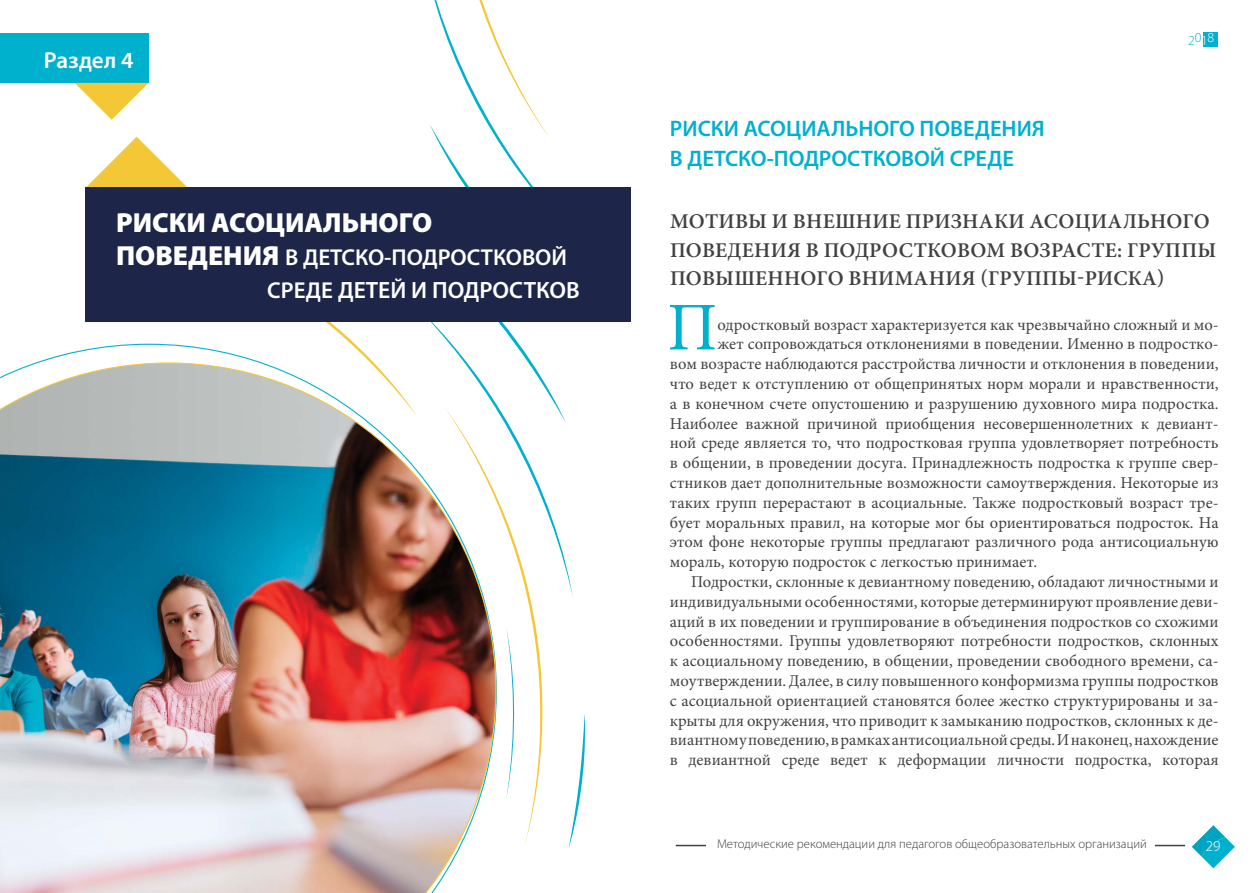
<style>
.page{position:relative;width:1259px;height:893px;background:#fff}
.page>*{position:absolute;margin:0;border:0;box-sizing:border-box;transform-origin:0 0}
.t1{font:68.25px "Minion Pro";color:#00b1cd}
.t2{font:900 27.6px "Myriad Pro";color:#fff}
.t3{font:600 23.7px "Myriad Pro";color:#fff}
.t4{font:600 23.25px "Myriad Pro";color:#fff}
.t5{font:600 23.1px "Myriad Pro";color:#fff}
.t6{font:600 22.5px/29.7px "Myriad Pro";color:#00b1cd}
.t7{font:600 21px/28.5px "Minion Pro";letter-spacing:.01em;color:#414042}
.t8{font:16.5px "Minion Pro";color:#414042}
.t9{font:300 15.15px "Myriad Pro";color:#fff}
.t10{font:300 13.8px "Myriad Pro";color:#00b1cd}
.t11{font:300 12.75px "Myriad Pro";color:#414042}
.s1{font-weight:900;font-size:27.6px}
.s2{font-size:23.1px}
.s3{color:#fff}
</style>
<div class="page">
<svg style="left:1192px;top:825px;width:43px;height:43px"></svg>
<hr style="left:676px;top:845px;width:30px;height:1px;background:#414042">
<hr style="left:1155px;top:845px;width:30px;height:1px;background:#414042">
<div style="left:1202px;top:33px;width:15px;height:14px;background:#00b1cd"></div>
<svg style="left:87px;top:137px;width:100px;height:50px"></svg>
<svg style="left:245px;top:0;width:340px;height:849px"></svg>
<div style="left:0;top:33px;width:148px;height:49px;background:#00b1cd"></div>
<svg style="left:75px;top:83px;width:73px;height:37px"></svg>
<div style="left:85px;top:187px;width:545px;height:134px;background:#1d2549"></div>
<img style="left:0;top:362px;width:496px;height:531px">
<h3 class="t4" style="left:44px;top:45px;width:91px">Раздел 4</h3>
<h2 class="t2" style="left:116px;top:204px;width:318px">РИСКИ АСОЦИАЛЬНОГО</h2>
<h3 class="t5" style="left:116px;top:242px;width:452px"><span class="s1">ПОВЕДЕНИЯ</span> В ДЕТСКО-ПОДРОСТКОВОЙ</h3>
<h3 class="t3" style="left:267px;top:275px;width:314px"><span class="s2">СРЕДE</span> ДЕТЕЙ И ПОДРОСТКОВ</h3>
<h3 class="t6" style="left:670px;top:113px;width:376px">РИСКИ АСОЦИАЛЬНОГО ПОВЕДЕНИЯ<br>В ДЕТСКО-ПОДРОСТКОВОЙ СРЕДЕ</h3>
<p class="t10" style="left:1188px;top:31px;width:28px">20<span class="s3">18</span></p>
<p class="t7" style="left:670px;top:207px;width:548px">МОТИВЫ И ВНЕШНИЕ ПРИЗНАКИ АСОЦИАЛЬНОГО<br>ПОВЕДЕНИЯ В ПОДРОСТКОВОМ ВОЗРАСТЕ: ГРУППЫ<br>ПОВЫШЕННОГО ВНИМАНИЯ (ГРУППЫ-РИСКА)</p>
<h1 class="t1" style="left:667px;top:282px;width:52px">П</h1>
<p class="t8" style="left:717px;top:313px;width:502px">одростковый возраст характеризуется как чрезвычайно сложный и мо-</p>
<p class="t8" style="left:717px;top:333px;width:503px">жет сопровождаться отклонениями в поведении. Именно в подростко-</p>
<p class="t8" style="left:670px;top:353px;width:550px">вом возрасте наблюдаются расстройства личности и отклонения в поведении,</p>
<p class="t8" style="left:670px;top:373px;width:550px">что ведет к отступлению от общепринятых норм морали и нравственности,</p>
<p class="t8" style="left:670px;top:392px;width:550px">а в конечном счете опустошению и разрушению духовного мира подростка.</p>
<p class="t8" style="left:670px;top:412px;width:550px">Наиболее важной причиной приобщения несовершеннолетних к девиант-</p>
<p class="t8" style="left:670px;top:432px;width:550px">ной среде является то, что подростковая группа удовлетворяет потребность</p>
<p class="t8" style="left:670px;top:452px;width:550px">в общении, в проведении досуга. Принадлежность подростка к группе свер-</p>
<p class="t8" style="left:670px;top:472px;width:550px">стников дает дополнительные возможности самоутверждения. Некоторые из</p>
<p class="t8" style="left:670px;top:491px;width:550px">таких групп перерастают в асоциальные. Также подростковый возраст тре-</p>
<p class="t8" style="left:670px;top:511px;width:550px">бует моральных правил, на которые мог бы ориентироваться подросток. На</p>
<p class="t8" style="left:670px;top:531px;width:550px">этом фоне некоторые группы предлагают различного рода антисоциальную</p>
<p class="t8" style="left:670px;top:551px;width:369px">мораль, которую подросток с легкостью принимает.</p>
<p class="t8" style="left:691px;top:571px;width:529px">Подростки, склонные к девиантному поведению, обладают личностными и</p>
<p class="t8" style="left:670px;top:590px;width:550px">индивидуальными особенностями, которые детерминируют проявление деви-</p>
<p class="t8" style="left:670px;top:610px;width:550px">аций в их поведении и группирование в объединения подростков со схожими</p>
<p class="t8" style="left:670px;top:630px;width:550px">особенностями. Группы удовлетворяют потребности подростков, склонных</p>
<p class="t8" style="left:670px;top:650px;width:550px">к асоциальному поведению, в общении, проведении свободного времени, са-</p>
<p class="t8" style="left:670px;top:670px;width:550px">моутверждении. Далее, в силу повышенного конформизма группы подростков</p>
<p class="t8" style="left:670px;top:689px;width:550px">с асоциальной ориентацией становятся более жестко структурированы и за-</p>
<p class="t8" style="left:670px;top:709px;width:550px">крыты для окружения, что приводит к замыканию подростков, склонных к де-</p>
<p class="t8" style="left:670px;top:729px;width:550px">виантномуповедению, врамкахантисоциальнойсреды. Инаконец, нахождение</p>
<p class="t8" style="left:670px;top:749px;width:550px">в девиантной среде ведет к деформации личности подростка, которая</p>
<p class="t11" style="left:717px;top:836px;width:431px">Методические рекомендации для педагогов общеобразовательных организаций</p>
<p class="t9" style="left:1205px;top:838px;width:16px">29</p>
</div>
